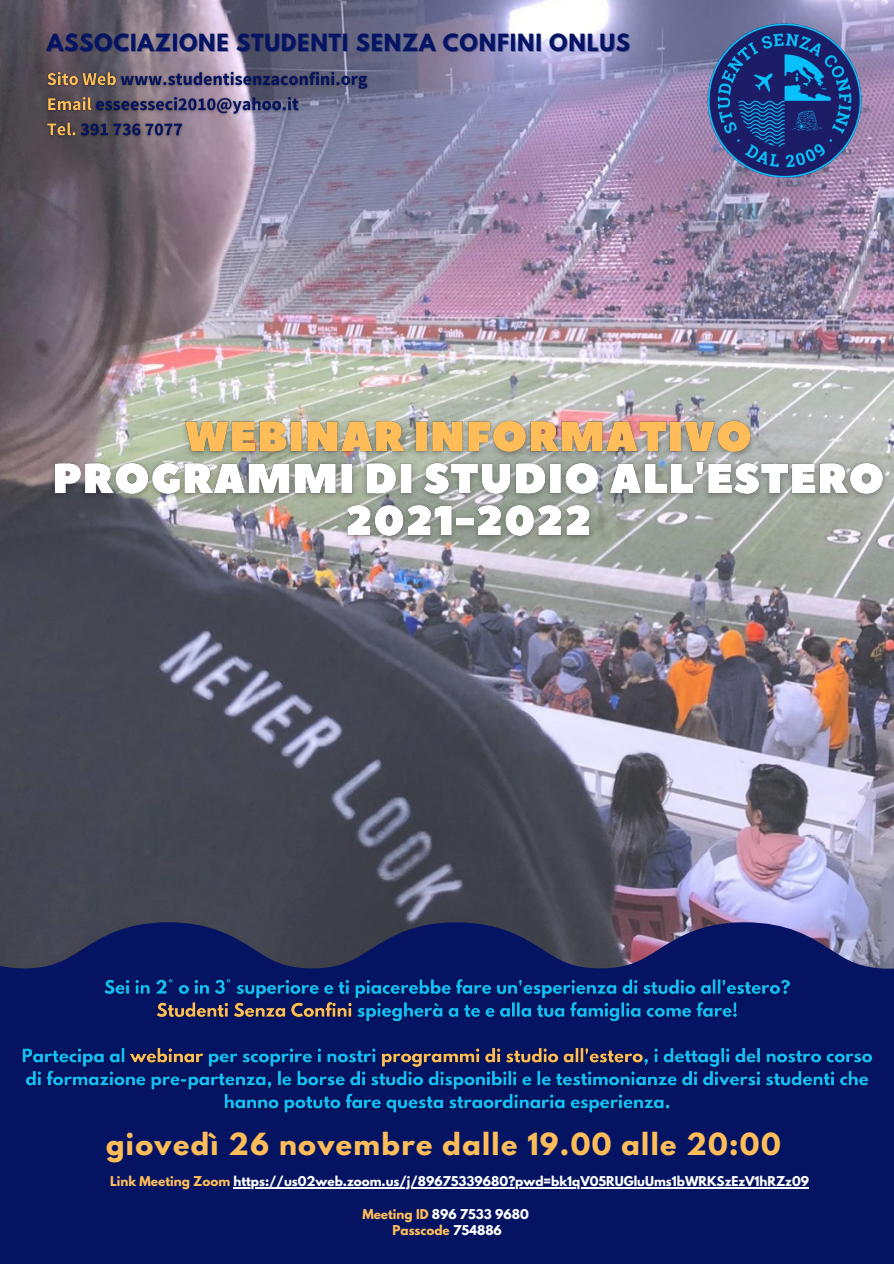
<style>
.page{position:relative;width:894px;height:1264px;background:#fff}
.page>*{position:absolute;margin:0;border:0;box-sizing:border-box;transform-origin:0 0}
.t1{font:700 27px "League Spartan";letter-spacing:.05em;color:#ffbd59}
.t2{font:700 21px "League Spartan";letter-spacing:.04em;color:#051462}
.t3{font:700 12px "League Spartan";color:#fff}
.t4{font:700 12px/16px "League Spartan";color:#ffbd59;text-align:center}
.s1{color:#ffbd59}
.s2{color:#fff}
</style>
<div class="page">
<img style="left:0;top:0;width:893px;height:922px">
<img style="left:702px;top:16px;width:162px;height:168px">
<img style="left:42px;top:399px;width:851px;height:165px">
<svg style="left:0;top:922px;width:893px;height:341px;background:#0f1c63"></svg>
<img style="left:41px;top:62px;width:333px;height:86px">
<img style="left:17px;top:973px;width:860px;height:147px">
<hr style="left:233px;top:1186px;width:575px;height:1px;background:#fff">
<h2 class="t2" style="left:47px;top:32px;width:584px">ASSOCIAZIONE STUDENTI SENZA CONFINI ONLUS</h2>
<h1 class="t1" style="left:106px;top:1130px;width:676px">giovedì 26 novembre dalle 19.00 alle 20:00</h1>
<p class="t3" style="left:110px;top:1175px;width:700px"><span class="s1">Link Meeting Zoom</span> https://us02web.zoom.us/j/89675339680?pwd=bk1qV05RUGluUms1bWRKSzEzV1hRZz09</p>
<p class="t4" style="left:362px;top:1207px;width:168px">Meeting ID <span class="s2">896 7533 9680<br></span>Passcode <span class="s2">754886</span></p>
</div>
